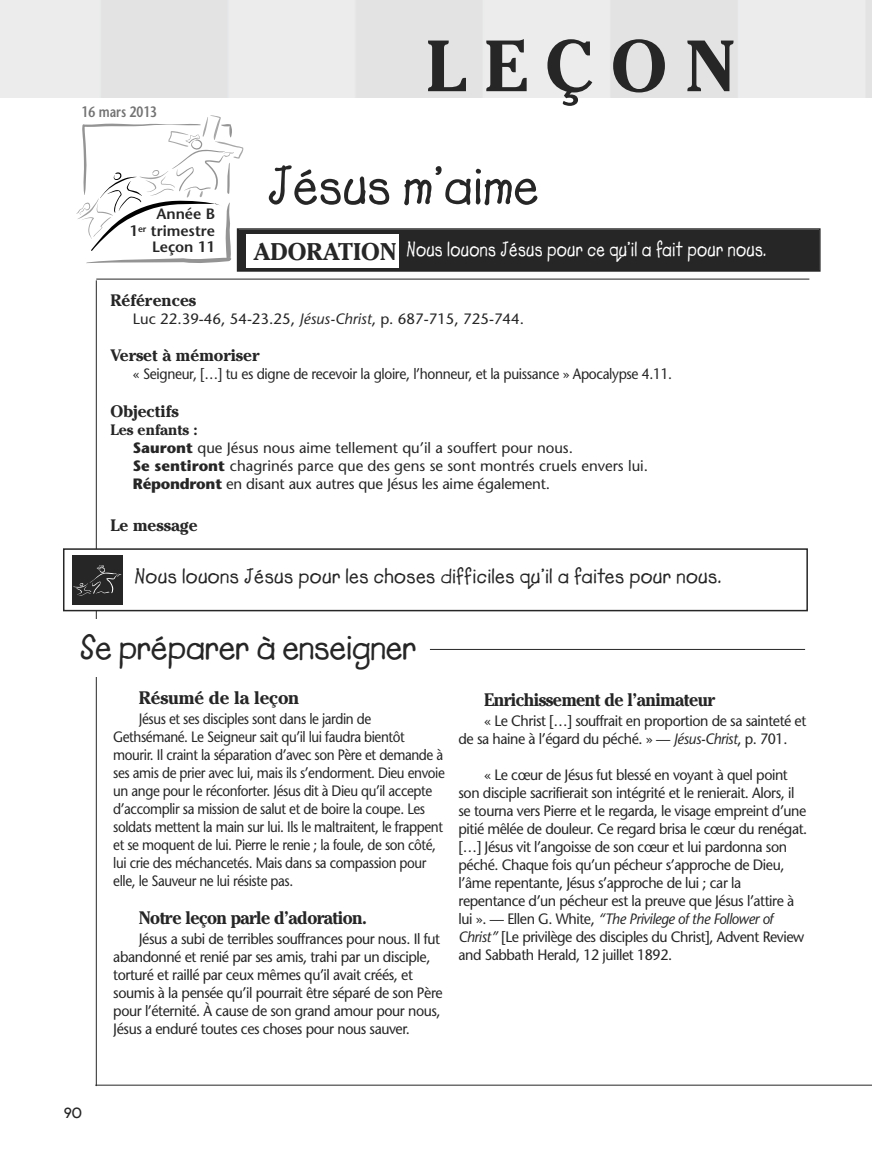
<style>
.page{position:relative;width:872px;height:1149px;background:#fff}
.page>*{position:absolute;margin:0;border:0;box-sizing:border-box;transform-origin:0 0}
.t1{font:700 72px "Cheltenham";letter-spacing:.25em;color:#272627}
.t2{font:54px "Lemonade ICG Bold";color:#272627}
.t3{font:36px "Lemonade ICG Bold";letter-spacing:-.015em;color:#272627}
.t4{font:21px "Lemonade ICG Bold";letter-spacing:.015em;color:#272627}
.t5{font:20.7px "Lemonade ICG Bold";letter-spacing:.015em;color:#fff;scale:.87 1}
.t6{font:700 18px "Cheltenham";letter-spacing:-.03em;color:#272627;scale:.95 1}
.t7{font:700 18px "Cheltenham";letter-spacing:-.01em;color:#272627}
.t8{font:700 16.5px "Cheltenham";color:#272627}
.t9{font:15px/18px "Stone Sans";letter-spacing:-.03em;color:#272627;scale:.95 1}
.t10{font:15px/18px "Stone Sans";letter-spacing:-.03em;color:#272627;scale:.9 1}
.t11{font:15px/18px "Stone Sans";color:#272627}
.t12{font:15px "Stone Sans";letter-spacing:-.03em;color:#272627;scale:.92 1}
.t13{font:600 15px/16.5px "Stone Sans";color:#272627;text-align:right}
.t14{font:700 15px "Cheltenham";color:#272627}
.t15{font:600 15px "Stone Sans";color:#737272;scale:.8 1}
.t16{font:700 15px "New Garden";color:#272627}
.s1{font-style:italic}
.s2{font-weight:700}
.s3{font-family:"Cheltenham";font-weight:700;font-size:24px;color:#272627}
</style>
<div class="page">
<hr style="left:95px;top:1084px;width:777px;height:1px;background:#272627">
<hr style="left:96px;top:278px;width:713px;height:1px;background:#272627">
<hr style="left:96px;top:280px;width:1px;height:805px;background:#272627">
<hr style="left:430px;top:649px;width:375px;height:1px;background:#272627">
<svg style="left:76px;top:115px;width:167px;height:149px"></svg>
<div style="left:238px;top:230px;width:581px;height:40px;background:#272627"></div>
<div style="left:237px;top:228px;width:583px;height:43px;border:2px solid #272627"></div>
<div style="left:246px;top:234px;width:153px;height:33px;background:#fff"></div>
<div style="left:63px;top:548px;width:745px;height:63px;border:2px solid #272627"></div>
<div style="left:72px;top:555px;width:50px;height:49px;background:#272627"></div>
<img style="left:73px;top:565px;width:48px;height:31px">
<p class="t15" style="left:82px;top:106px;width:96px">16 mars 2013</p>
<h1 class="t1" style="left:426px;top:41px;width:311px">LEÇON</h1>
<h2 class="t2" style="left:267px;top:153px;width:273px">Jésus m’aime</h2>
<p class="t13" style="left:129px;top:207px;width:87px">Année B<br>1<sup>er</sup> trimestre<br>Leçon 11</p>
<p class="t8" style="left:110px;top:294px;width:87px">Références</p>
<p class="t11" style="left:133px;top:311px;width:393px">Luc 22.39-46, 54-23.25, <span class="s1">Jésus-Christ</span>, p. 687-715, 725-744.</p>
<p class="t8" style="left:110px;top:349px;width:150px">Verset à mémoriser</p>
<p class="t12" style="left:133px;top:368px;width:588px">« Seigneur, […] tu es digne de recevoir la gloire, l’honneur, et la puissance » Apocalypse 4.11.</p>
<p class="t8" style="left:110px;top:405px;width:70px">Objectifs</p>
<p class="t14" style="left:110px;top:424px;width:89px">Les enfants :</p>
<p class="t11" style="left:133px;top:440px;width:516px"><span class="s2">Sauront</span> que Jésus nous aime tellement qu’il a souffert pour nous.<br><span class="s2">Se sentiront</span> chagrinés parce que des gens se sont montrés cruels envers lui.<br><span class="s2">Répondront</span> en disant aux autres que Jésus les aime également.</p>
<p class="t8" style="left:110px;top:519px;width:89px">Le message</p>
<h3 class="t5" style="left:253px;top:237px;width:591px"><span class="s3">ADORATION</span> Nous louons Jésus pour ce qu’il a fait pour nous.</h3>
<h3 class="t4" style="left:135px;top:563px;width:588px">Nous louons Jésus pour les choses difficiles qu’il a faites pour nous.</h3>
<h3 class="t3" style="left:80px;top:625px;width:338px">Se préparer à enseigner</h3>
<p class="t7" style="left:139px;top:691px;width:162px">Résumé de la leçon</p>
<p class="t10" style="left:113px;top:711px;width:370px;text-indent:26px">Jésus et ses disciples sont dans le jardin de Gethsémané. Le Seigneur sait qu’il lui faudra bientôt mourir. Il craint la séparation d’avec son Père et demande à ses amis de prier avec lui, mais ils s’endorment. Dieu envoie un ange pour le réconforter. Jésus dit à Dieu qu’il accepte d’accomplir sa mission de salut et de boire la coupe. Les soldats mettent la main sur lui. Ils le maltraitent, le frappent et se moquent de lui. Pierre le renie ; la foule, de son côté, lui crie des méchancetés. Mais dans sa compassion pour elle, le Sauveur ne lui résiste pas.</p>
<p class="t6" style="left:139px;top:911px;width:242px">Notre leçon parle d’adoration.</p>
<p class="t9" style="left:113px;top:931px;width:348px;text-indent:26px">Jésus a subi de terribles souffrances pour nous. Il fut abandonné et renié par ses amis, trahi par un disciple, torturé et raillé par ceux mêmes qu’il avait créés, et soumis à la pensée qu’il pourrait être séparé de son Père pour l’éternité. À cause de son grand amour pour nous, Jésus a enduré toutes ces choses pour nous sauver.</p>
<p class="t6" style="left:484px;top:693px;width:245px">Enrichissement de l’animateur</p>
<p class="t9" style="left:458px;top:713px;width:367px;text-indent:26px">« Le Christ […] souffrait en proportion de sa sainteté et de sa haine à l’égard du péché. » — <span class="s1">Jésus-Christ</span>, p. 701.</p>
<p class="t9" style="left:458px;top:767px;width:368px;text-indent:26px">« Le cœur de Jésus fut blessé en voyant à quel point son disciple sacrifierait son intégrité et le renierait. Alors, il se tourna vers Pierre et le regarda, le visage empreint d’une pitié mêlée de douleur. Ce regard brisa le cœur du renégat. […] Jésus vit l’angoisse de son cœur et lui pardonna son péché. Chaque fois qu’un pécheur s’approche de Dieu, l’âme repentante, Jésus s’approche de lui ; car la repentance d’un pécheur est la preuve que Jésus l’attire à lui ». — Ellen G. White, <span class="s1">“The Privilege of the Follower of Christ”</span> [Le privilège des disciples du Christ], Advent Review and Sabbath Herald, 12 juillet 1892.</p>
<p class="t16" style="left:64px;top:1103px;width:20px">90</p>
</div>
